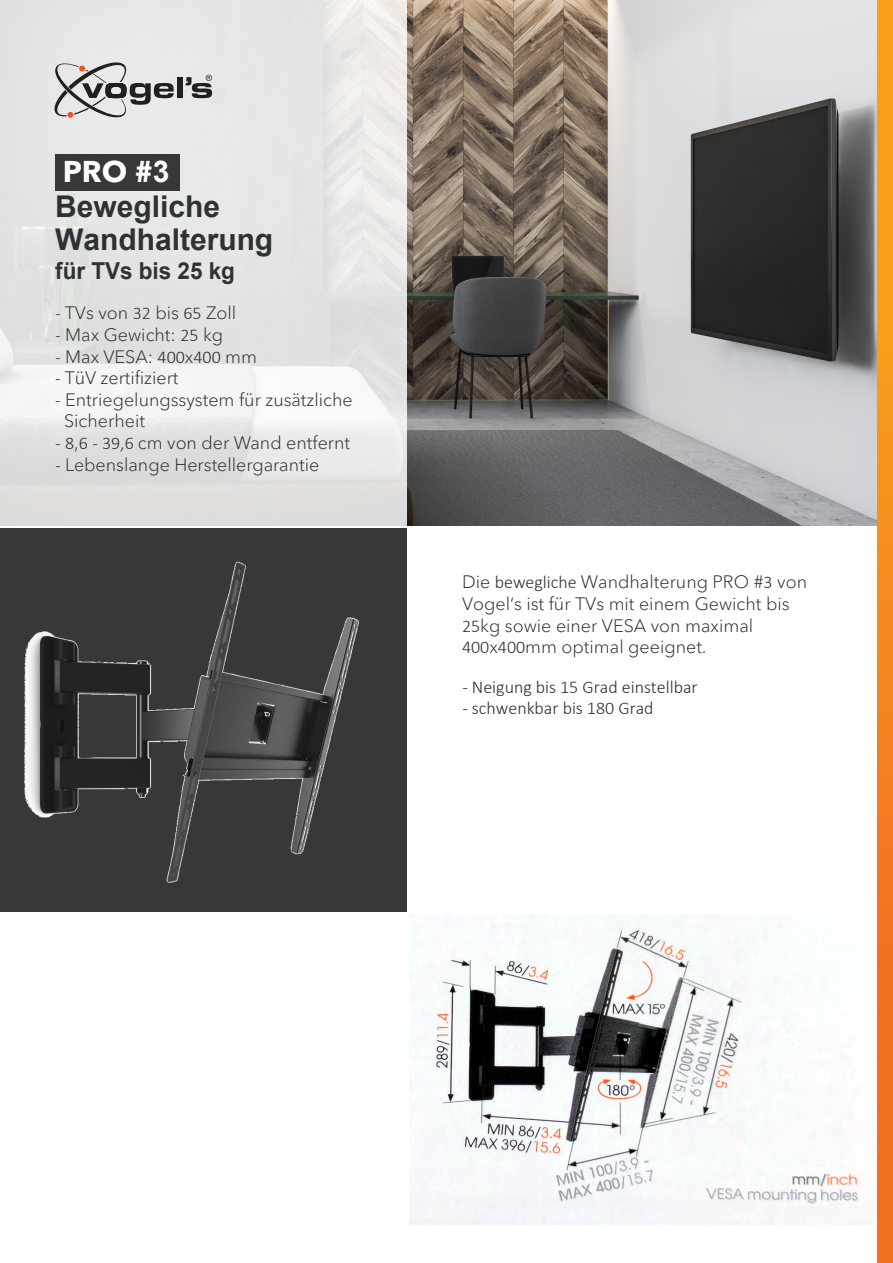
<style>
.page{position:relative;width:893px;height:1263px;background:#fff}
.page>*{position:absolute;margin:0;border:0;box-sizing:border-box;transform-origin:0 0}
.t1{font:700 30px/33.5px "Arial";color:#2d3234}
.t2{font:700 30px "Avenir Next LT Pro";color:#fff}
.t3{font:700 23.4px "Arial";color:#2d3234;scale:.96 1}
.t4{font:300 18px/21.6px "Avenir Next LT Pro";color:#2d3234}
.t5{font:300 18px "Calibri";color:#2d3234}
.s1{font-family:"Arial"}
.s2{font-family:"Calibri"}
</style>
<div class="page">
<div style="left:0;top:528px;width:406px;height:383px;background:#383838"></div>
<img style="left:406px;top:0;width:471px;height:526px">
<svg style="left:0;top:0;width:406px;height:526px;background:#e6e6e5"></svg>
<div style="left:877px;top:0;width:16px;height:1263px;background:linear-gradient(to bottom,#f9a71b,#f26722)"></div>
<svg style="left:54px;top:60px;width:120px;height:60px;background:#bcbabb"></svg>
<div style="left:177px;top:77px;width:6px;height:21px;background:#231f20"></div>
<svg style="left:186px;top:75px;width:26px;height:23px"></svg>
<div style="left:55px;top:154px;width:125px;height:37px;background:#383838"></div>
<img style="left:24px;top:561px;width:335px;height:322px">
<img style="left:410px;top:914px;width:464px;height:311px">
<h1 class="t2" style="left:63px;top:153px;width:108px">PRO #<span class="s1">3</span></h1>
<h1 class="t1" style="left:55px;top:189px;width:220px">Bewegliche<br>Wandhalterung</h1>
<p class="t3" style="left:55px;top:258px;width:189px">für TVs bis 25 kg</p>
<p class="t4" style="left:55px;top:302px;width:183px">- TVs von <span class="s2">32</span> bis <span class="s2">65</span> Zoll</p>
<p class="t4" style="left:55px;top:324px;width:170px">- Max Gewicht: <span class="s2">25</span> kg</p>
<p class="t4" style="left:55px;top:345px;width:204px">- Max VESA: <span class="s2">400</span>x<span class="s2">400</span> mm</p>
<p class="t4" style="left:55px;top:367px;width:125px">- TüV zertifiziert</p>
<p class="t4" style="left:64px;top:389px;width:290px;text-indent:-9px">- Entriegelungssystem für zusätzliche<br>Sicherheit</p>
<p class="t4" style="left:55px;top:432px;width:297px">- <span class="s2">8</span>,<span class="s2">6 - 39,6</span> cm von der Wand entfernt</p>
<p class="t4" style="left:55px;top:453px;width:266px">- Lebenslange Herstellergarantie</p>
<p class="t4" style="left:462px;top:571px;width:347px">Die <span class="s2">bewegliche</span> Wandhalterung PRO #<span class="s2">3</span> von Vogel‘s ist für TVs mit einem Gewicht bis <span class="s2">25</span>kg sowie einer VESA von maximal <span class="s2">400</span>x<span class="s2">400</span>mm optimal geeignet.</p>
<p class="t5" style="left:462px;top:679px;width:237px">- Neigung bis 15 Grad einstellbar</p>
<p class="t5" style="left:462px;top:701px;width:193px">- schwenkbar bis 180 Grad</p>
</div>
